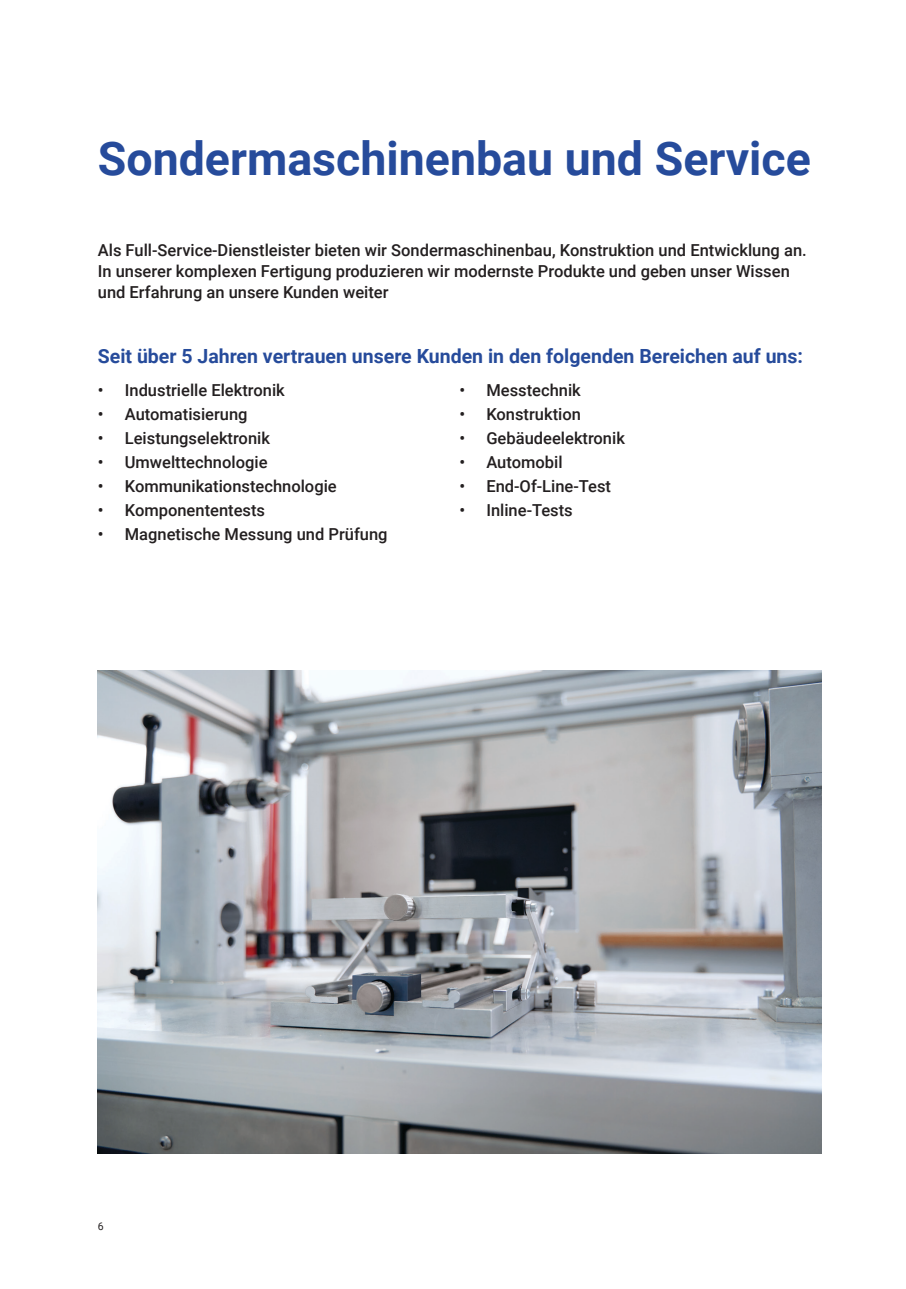
<style>
.page{position:relative;width:906px;height:1289px;background:#fff}
.page>*{position:absolute;margin:0;border:0;box-sizing:border-box;transform-origin:0 0}
.t1{font:700 46.5px "Roboto";color:#264b9b}
.t2{font:700 19.5px "Roboto";color:#264b9b}
.Textkörper{font:500 16.5px "Roboto";color:#231f20}
.t3{font:10.5px "Roboto";color:#231f20}
</style>
<div class="page">
<img style="left:98px;top:670px;width:724px;height:482px">
<h1 class="t1" style="left:98px;top:126px;width:714px">Sondermaschinenbau und Service</h1>
<p class="Textkörper" style="left:98px;top:238px;width:710px">Als Full-Service-Dienstleister bieten wir Sondermaschinenbau, Konstruktion und Entwicklung an.</p>
<p class="Textkörper" style="left:98px;top:259px;width:693px">In unserer komplexen Fertigung produzieren wir modernste Produkte und geben unser Wissen</p>
<p class="Textkörper" style="left:98px;top:280px;width:292px">und Erfahrung an unsere Kunden weiter</p>
<h2 class="t2" style="left:98px;top:342px;width:707px">Seit über 5 Jahren vertrauen unsere Kunden in den folgenden Bereichen auf uns:</h2>
<p class="Textkörper" style="left:98px;top:378px;width:188px">• Industrielle Elektronik</p>
<p class="Textkörper" style="left:98px;top:402px;width:151px">• Automatisierung</p>
<p class="Textkörper" style="left:98px;top:426px;width:174px">• Leistungselektronik</p>
<p class="Textkörper" style="left:98px;top:450px;width:171px">• Umwelttechnologie</p>
<p class="Textkörper" style="left:98px;top:474px;width:240px">• Kommunikationstechnologie</p>
<p class="Textkörper" style="left:98px;top:498px;width:169px">• Komponententests</p>
<p class="Textkörper" style="left:98px;top:522px;width:291px">• Magnetische Messung und Prüfung</p>
<p class="Textkörper" style="left:459px;top:378px;width:123px">• Messtechnik</p>
<p class="Textkörper" style="left:459px;top:402px;width:123px">• Konstruktion</p>
<p class="Textkörper" style="left:459px;top:426px;width:167px">• Gebäudeelektronik</p>
<p class="Textkörper" style="left:459px;top:450px;width:105px">• Automobil</p>
<p class="Textkörper" style="left:459px;top:474px;width:153px">• End-Of-Line-Test</p>
<p class="Textkörper" style="left:459px;top:498px;width:115px">• Inline-Tests</p>
<p class="t3" style="left:98px;top:1218px;width:7px">6</p>
</div>
